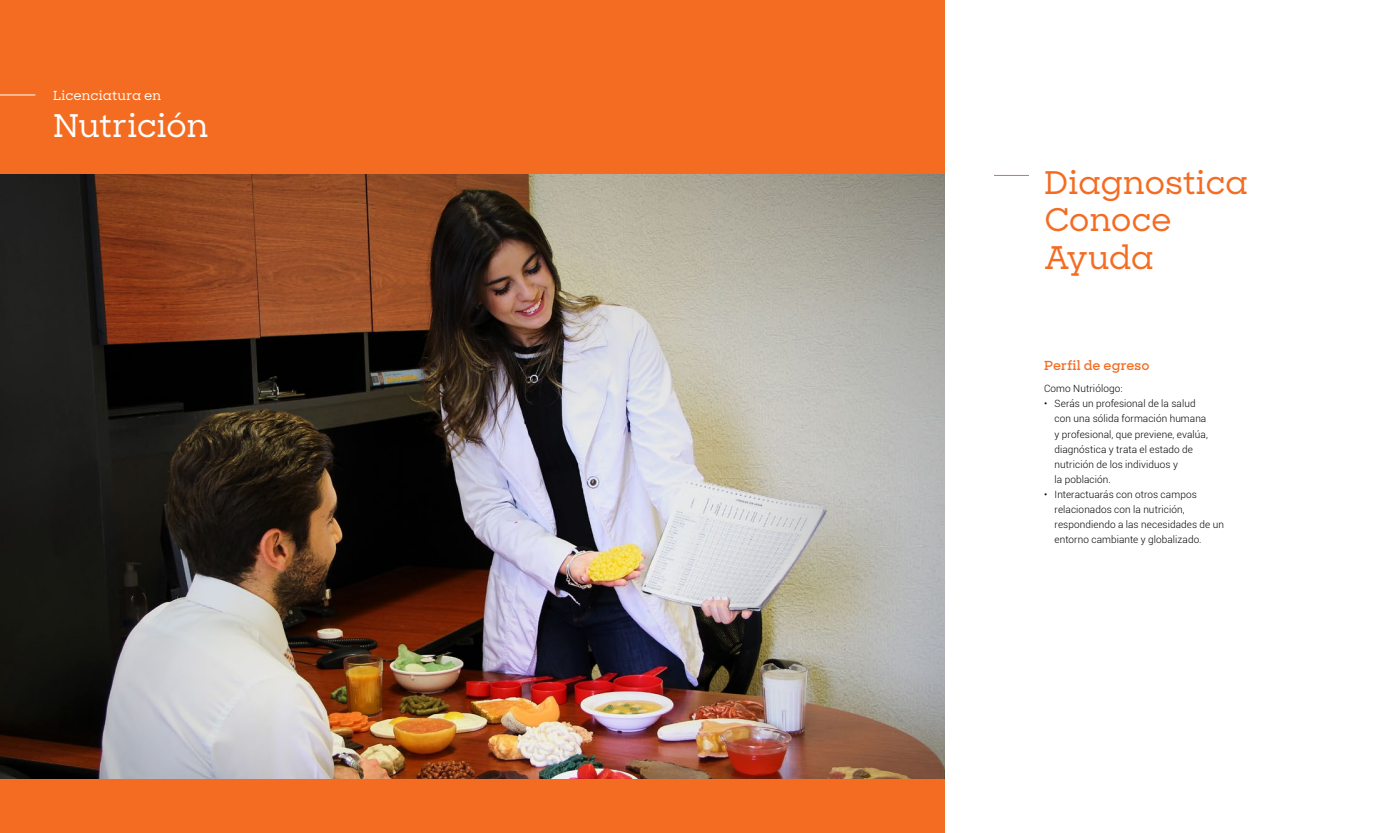
<style>
.page{position:relative;width:1382px;height:833px;background:#fff}
.page>*{position:absolute;margin:0;border:0;box-sizing:border-box;transform-origin:0 0}
.t1{font:500 31.25px/37.5px "Sharp Slab";letter-spacing:-.01em;color:#f36c21}
.t2{font:500 31.25px "Sharp Slab";letter-spacing:-.015em;color:#fff}
.t3{font:500 12.5px "Sharp Slab";letter-spacing:.005em;color:#fff}
.t4{font:600 12.5px "Sharp Slab";letter-spacing:.01em;color:#f36c21}
.t5{font:300 10px/15px "Roboto";letter-spacing:.01em;color:#000}
</style>
<div class="page">
<div style="left:0;top:0;width:944px;height:833px;background:#f36c21"></div>
<hr style="left:0;top:94px;width:35px;height:1px;background:#fff">
<img style="left:0;top:175px;width:944px;height:604px">
<hr style="left:994px;top:175px;width:35px;height:1px;background:#f36c21">
<p class="t3" style="left:53px;top:86px;width:110px">Licenciatura en</p>
<h1 class="t2" style="left:53px;top:104px;width:157px">Nutrición</h1>
<h1 class="t1" style="left:1044px;top:163px;width:205px">Diagnostica<br>Conoce<br>Ayuda</h1>
<p class="t4" style="left:1044px;top:356px;width:107px">Perfil de egreso</p>
<p class="t5" style="left:1044px;top:381px;width:80px">Como Nutriólogo:</p>
<p class="t5" style="left:1055px;top:396px;width:155px;text-indent:-11px">• Serás un profesional de la salud con una sólida formación humana y profesional, que previene, evalúa, diagnóstica y trata el estado de nutrición de los individuos y<br>la población.</p>
<p class="t5" style="left:1055px;top:486px;width:171px;text-indent:-11px">• Interactuarás con otros campos relacionados con la nutrición, respondiendo a las necesidades de un entorno cambiante y globalizado.</p>
</div>
